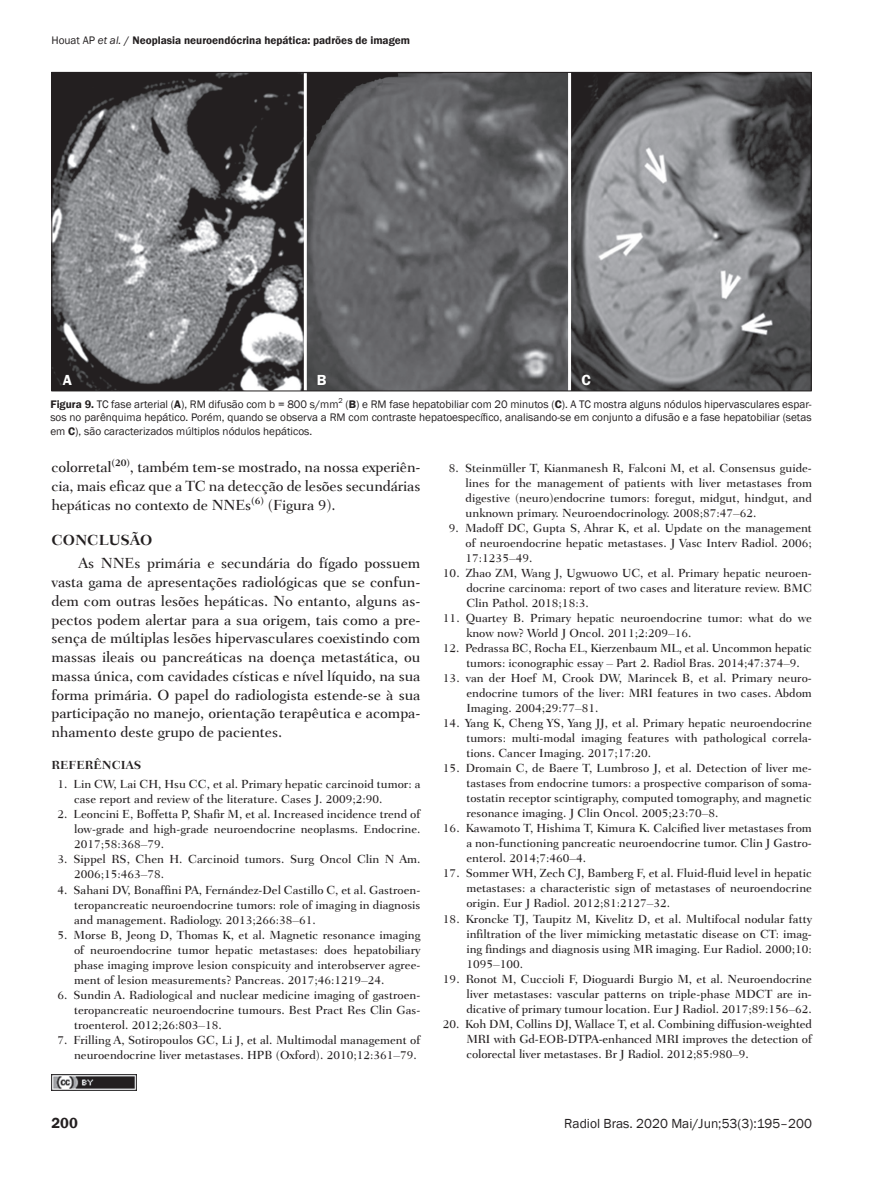
<style>
.page{position:relative;width:893px;height:1191px;background:#fff}
.page>*{position:absolute;margin:0;border:0;box-sizing:border-box;transform-origin:0 0}
.t1{font:500 15px/18.8px "Fairfield LT";letter-spacing:-.005em;color:#231f20;text-align:justify}
.t2{font:700 15px "Fairfield LT";color:#231f20}
.t3{font:600 15px "Franklin Gothic";color:#231f20}
.t4{font:600 15px "Franklin Gothic";color:#fff}
.t5{font:13.5px "Franklin Gothic";color:#231f20}
.t6{font:500 12px/15px "Fairfield LT";color:#231f20;text-align:justify}
.t7{font:700 12px "Fairfield LT";color:#231f20}
.t8{font:11.25px/13.5px "Franklin Gothic";color:#231f20;text-align:justify}
.t9{font:600 11.25px "Franklin Gothic";color:#231f20}
.s1{font-weight:400}
.s2{font-weight:400;font-style:italic}
.s3{font-weight:500}
.s4{font-weight:600}
</style>
<div class="page">
<img style="left:51px;top:1074px;width:85px;height:16px">
<img style="left:53px;top:74px;width:757px;height:315px">
<hr style="left:304px;top:73px;width:3px;height:317px;background:#fff">
<hr style="left:568px;top:73px;width:3px;height:317px;background:#fff">
<p class="t9" style="left:51px;top:33px;width:360px"><span class="s1">Houat AP</span> <span class="s2">et al.</span> <span class="s3">/</span> Neoplasia neuroendócrina hepática: padrões de imagem</p>
<p class="t4" style="left:63px;top:370px;width:11px">A</p>
<p class="t4" style="left:317px;top:370px;width:11px">B</p>
<p class="t4" style="left:581px;top:370px;width:11px">C</p>
<p class="t8" style="left:50px;top:397px;width:763px"><span class="s4">Figura 9.</span> TC fase arterial (<span class="s4">A</span>), RM difusão com b = 800 s/mm<sup>2</sup> (<span class="s4">B</span>) e RM fase hepatobiliar com 20 minutos (<span class="s4">C</span>). A TC mostra alguns nódulos hipervasculares espar&shy;sos no parênquima hepático. Porém, quando se observa a RM com contraste hepatoespecífico, analisando-se em conjunto a difusão e a fase hepatobiliar (setas em <span class="s4">C</span>), são caracterizados múltiplos nódulos hepáticos.</p>
<p class="t1" style="left:51px;top:458px;width:370px">colorretal<sup>(20)</sup>, também tem-se mostrado, na nossa experiên&shy;cia, mais eficaz que a TC na detecção de lesões secundárias hepáticas no contexto de NNEs<sup>(6)</sup> (Figura 9).</p>
<p class="t2" style="left:51px;top:531px;width:102px">CONCLUSÃO</p>
<p class="t1" style="left:51px;top:554px;width:371px;text-indent:27px">As NNEs primária e secundária do fígado possuem vasta gama de apresentações radiológicas que se confun&shy;dem com outras lesões hepáticas. No entanto, alguns as&shy;pectos podem alertar para a sua origem, tais como a pre&shy;sença de múltiplas lesões hipervasculares coexistindo com massas ileais ou pancreáticas na doença metastática, ou massa única, com cavidades císticas e nível líquido, na sua forma primária. O papel do radiologista estende-se à sua participação no manejo, orientação terapêutica e acompa&shy;nhamento deste grupo de pacientes.</p>
<p class="t7" style="left:51px;top:758px;width:91px">REFERÊNCIAS</p>
<p class="t6" style="left:74px;top:777px;width:348px;text-indent:-17px">1. Lin CW, Lai CH, Hsu CC, et al. Primary hepatic carcinoid tumor: a case report and review of the literature. Cases J. 2009;2:90.</p>
<p class="t6" style="left:74px;top:807px;width:348px;text-indent:-17px">2. Leoncini E, Boffetta P, Shafir M, et al. Increased incidence trend of low-grade and high-grade neuroendocrine neoplasms. Endocrine.<br>2017;58:368–79.</p>
<p class="t6" style="left:74px;top:852px;width:348px;text-indent:-17px">3. Sippel RS, Chen H. Carcinoid tumors. Surg Oncol Clin N Am.<br>2006;15:463–78.</p>
<p class="t6" style="left:74px;top:882px;width:348px;text-indent:-17px">4. Sahani DV, Bonaffini PA, Fernández-Del Castillo C, et al. Gastroen&shy;teropancreatic neuroendocrine tumors: role of imaging in diagnosis and management. Radiology. 2013;266:38–61.</p>
<p class="t6" style="left:74px;top:927px;width:348px;text-indent:-17px">5. Morse B, Jeong D, Thomas K, et al. Magnetic resonance imaging of neuroendocrine tumor hepatic metastases: does hepatobiliary phase imaging improve lesion conspicuity and interobserver agree&shy;ment of lesion measurements? Pancreas. 2017;46:1219–24.</p>
<p class="t6" style="left:74px;top:987px;width:348px;text-indent:-17px">6. Sundin A. Radiological and nuclear medicine imaging of gastroen&shy;teropancreatic neuroendocrine tumours. Best Pract Res Clin Gas&shy;troenterol. 2012;26:803–18.</p>
<p class="t6" style="left:74px;top:1032px;width:348px;text-indent:-17px">7. Frilling A, Sotiropoulos GC, Li J, et al. Multimodal management of neuroendocrine liver metastases. HPB (Oxford). 2010;12:361–79.</p>
<p class="t6" style="left:466px;top:461px;width:348px;text-indent:-17px">8. Steinmüller T, Kianmanesh R, Falconi M, et al. Consensus guide&shy;lines for the management of patients with liver metastases from digestive (neuro)endocrine tumors: foregut, midgut, hindgut, and unknown primary. Neuroendocrinology. 2008;87:47–62.</p>
<p class="t6" style="left:466px;top:521px;width:348px;text-indent:-17px">9. Madoff DC, Gupta S, Ahrar K, et al. Update on the management of neuroendocrine hepatic metastases. J Vasc Interv Radiol. 2006; 17:1235–49.</p>
<p class="t6" style="left:466px;top:566px;width:347px;text-indent:-23px">10. Zhao ZM, Wang J, Ugwuowo UC, et al. Primary hepatic neuroen&shy;docrine carcinoma: report of two cases and literature review. BMC Clin Pathol. 2018;18:3.</p>
<p class="t6" style="left:466px;top:611px;width:347px;text-indent:-23px">11. Quartey B. Primary hepatic neuroendocrine tumor: what do we know now? World J Oncol. 2011;2:209–16.</p>
<p class="t6" style="left:466px;top:641px;width:347px;text-indent:-23px">12. Pedrassa BC, Rocha EL, Kierzenbaum ML, et al. Uncommon hepatic tumors: iconographic essay – Part 2. Radiol Bras. 2014;47:374–9.</p>
<p class="t6" style="left:466px;top:671px;width:347px;text-indent:-23px">13. van der Hoef M, Crook DW, Marincek B, et al. Primary neuro&shy;endocrine tumors of the liver: MRI features in two cases. Abdom Imaging. 2004;29:77–81.</p>
<p class="t6" style="left:466px;top:716px;width:347px;text-indent:-23px">14. Yang K, Cheng YS, Yang JJ, et al. Primary hepatic neuroendocrine tumors: multi-modal imaging features with pathological correla&shy;tions. Cancer Imaging. 2017;17:20.</p>
<p class="t6" style="left:466px;top:761px;width:347px;text-indent:-23px">15. Dromain C, de Baere T, Lumbroso J, et al. Detection of liver me&shy;tastases from endocrine tumors: a prospective comparison of soma&shy;tostatin receptor scintigraphy, computed tomography, and magnetic resonance imaging. J Clin Oncol. 2005;23:70–8.</p>
<p class="t6" style="left:466px;top:821px;width:347px;text-indent:-23px">16. Kawamoto T, Hishima T, Kimura K. Calcified liver metastases from a non-functioning pancreatic neuroendocrine tumor. Clin J Gastro&shy;enterol. 2014;7:460–4.</p>
<p class="t6" style="left:466px;top:866px;width:347px;text-indent:-23px">17. Sommer WH, Zech CJ, Bamberg F, et al. Fluid-fluid level in hepatic metastases: a characteristic sign of metastases of neuroendocrine origin. Eur J Radiol. 2012;81:2127–32.</p>
<p class="t6" style="left:466px;top:911px;width:347px;text-indent:-23px">18. Kroncke TJ, Taupitz M, Kivelitz D, et al. Multifocal nodular fatty infiltration of the liver mimicking metastatic disease on CT: imag&shy;ing findings and diagnosis using MR imaging. Eur Radiol. 2000;10:<br>1095–100.</p>
<p class="t6" style="left:466px;top:971px;width:347px;text-indent:-23px">19. Ronot M, Cuccioli F, Dioguardi Burgio M, et al. Neuroendocrine liver metastases: vascular patterns on triple-phase MDCT are in&shy;dicative of primary tumour location. Eur J Radiol. 2017;89:156–62.</p>
<p class="t6" style="left:466px;top:1016px;width:347px;text-indent:-23px">20. Koh DM, Collins DJ, Wallace T, et al. Combining diffusion-weighted MRI with Gd-EOB-DTPA-enhanced MRI improves the detection of colorectal liver metastases. Br J Radiol. 2012;85:980–9.</p>
<p class="t3" style="left:51px;top:1113px;width:28px">200</p>
<p class="t5" style="left:564px;top:1114px;width:249px">Radiol Bras. 2020 Mai/Jun;53(3):195–200</p>
</div>
